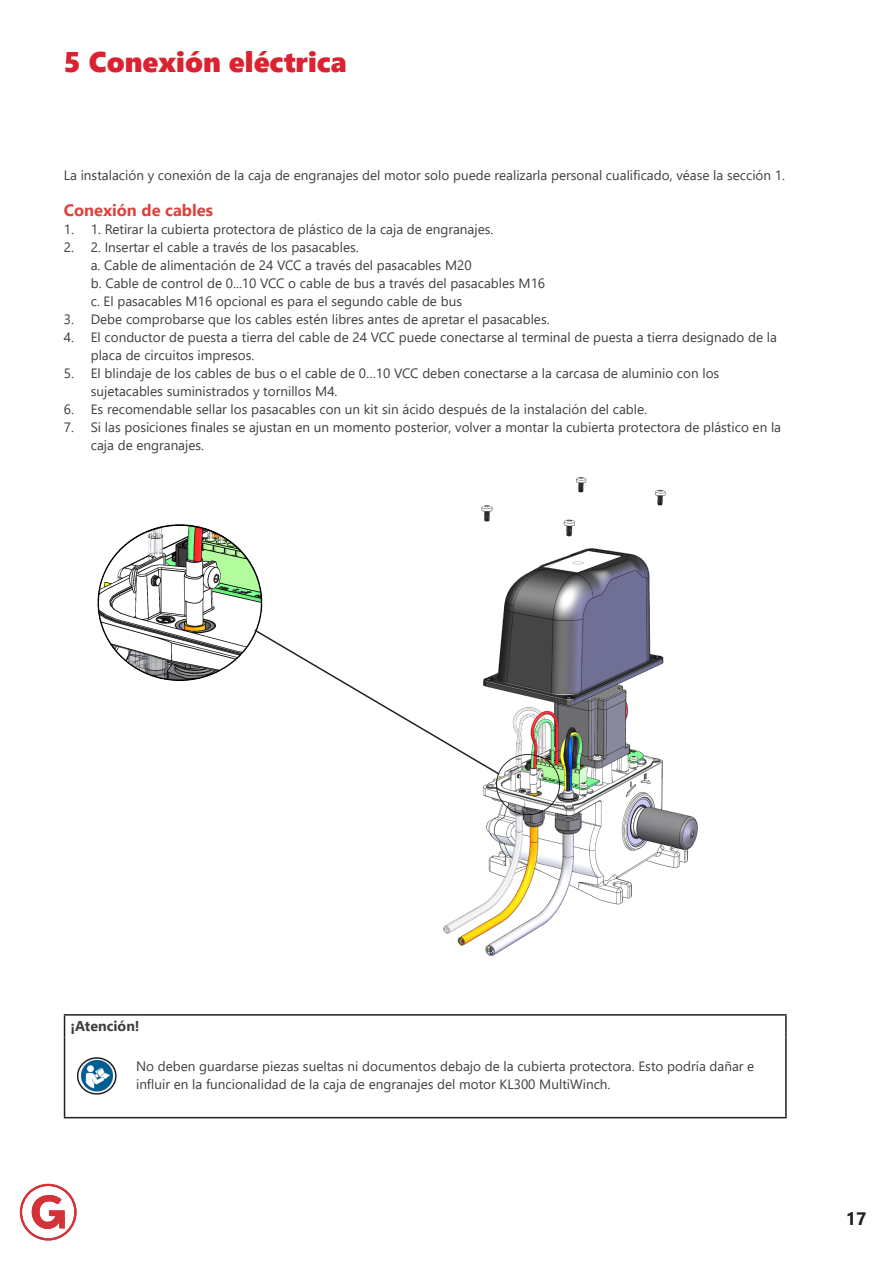
<style>
.page{position:relative;width:893px;height:1263px;background:#fff}
.page>*{position:absolute;margin:0;border:0;box-sizing:border-box;transform-origin:0 0}
.Kop{font:28.5px "Segoe UI Black";color:#db2230}
.t1{font:700 18px "Segoe UI";color:#231f20}
.Subkop{font:700 16.5px "Segoe UI";color:#de423e}
.Standaard{font:700 14.25px "Segoe UI";color:#3e3e3f}
.Standaard-2{font:13.5px/18px "Segoe UI";color:#3e3e3f}
.Tekst{font:13.5px "Segoe UI";color:#3e3e3f}
</style>
<div class="page">
<svg style="left:20px;top:1184px;width:57px;height:56px"></svg>
<hr style="left:64px;top:1014px;width:72px;height:2px;background:#231f20">
<svg style="left:64px;top:1016px;width:1px;height:21px"></svg>
<hr style="left:136px;top:1014px;width:651px;height:2px;background:#231f20">
<hr style="left:785px;top:1016px;width:2px;height:21px;background:#231f20">
<hr style="left:64px;top:1037px;width:1px;height:80px;background:#231f20">
<hr style="left:785px;top:1037px;width:2px;height:80px;background:#231f20">
<hr style="left:64px;top:1117px;width:72px;height:1px;background:#231f20">
<hr style="left:136px;top:1117px;width:651px;height:1px;background:#231f20">
<img style="left:78px;top:1057px;width:39px;height:37px">
<img style="left:422px;top:477px;width:361px;height:539px">
<img style="left:97px;top:524px;width:166px;height:157px">
<svg style="left:253px;top:628px;width:248px;height:148px"></svg>
<p class="Kop" style="left:64px;top:41px;width:285px">5 Conexión eléctrica</p>
<p class="Tekst" style="left:64px;top:162px;width:723px">La instalación y conexión de la caja de engranajes del motor solo puede realizarla personal cualificado, véase la sección 1.</p>
<p class="Subkop" style="left:64px;top:195px;width:151px">Conexión de cables</p>
<p class="Standaard-2" style="left:64px;top:219px;width:431px">1. 1. Retirar la cubierta protectora de plástico de la caja de engranajes.</p>
<p class="Standaard-2" style="left:91px;top:237px;width:456px;text-indent:-27px">2. 2. Insertar el cable a través de los pasacables.<br>a. Cable de alimentación de 24 VCC a través del pasacables M20<br>b. Cable de control de 0...10 VCC o cable de bus a través del pasacables M16 c. El pasacables M16 opcional es para el segundo cable de bus</p>
<p class="Standaard-2" style="left:64px;top:309px;width:487px">3. Debe comprobarse que los cables estén libres antes de apretar el pasacables.</p>
<p class="Standaard-2" style="left:91px;top:327px;width:688px;text-indent:-27px">4. El conductor de puesta a tierra del cable de 24 VCC puede conectarse al terminal de puesta a tierra designado de la placa de circuitos impresos.</p>
<p class="Standaard-2" style="left:91px;top:363px;width:630px;text-indent:-27px">5. El blindaje de los cables de bus o el cable de 0…10 VCC deben conectarse a la carcasa de aluminio con los sujetacables suministrados y tornillos M4.</p>
<p class="Standaard-2" style="left:64px;top:399px;width:585px">6. Es recomendable sellar los pasacables con un kit sin ácido después de la instalación del cable.</p>
<p class="Standaard-2" style="left:91px;top:417px;width:692px;text-indent:-27px">7. Si las posiciones finales se ajustan en un momento posterior, volver a montar la cubierta protectora de plástico en la caja de engranajes.</p>
<p class="Standaard" style="left:71px;top:1013px;width:71px">¡Atención!</p>
<p class="Standaard-2" style="left:136px;top:1056px;width:620px">No deben guardarse piezas sueltas ni documentos debajo de la cubierta protectora. Esto podría dañar e influir en la funcionalidad de la caja de engranajes del motor KL300 MultiWinch.</p>
<h2 class="t1" style="left:846px;top:1201px;width:22px">17</h2>
</div>
